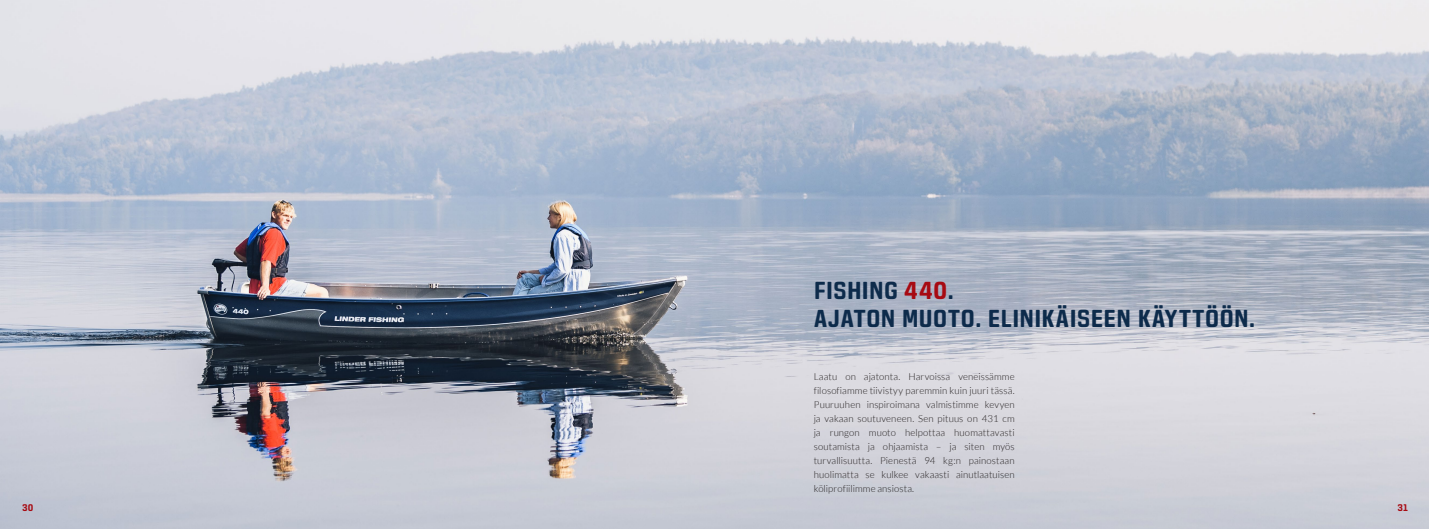
<style>
.page{position:relative;width:1429px;height:529px;background:#fff}
.page>*{position:absolute;margin:0;border:0;box-sizing:border-box;transform-origin:0 0}
.t1{font:700 24.5px/28px "Fromthe Internet Rg";letter-spacing:-.01em;color:#0d2b4b}
.t2{font:300 9.62px/14px "Lato";letter-spacing:.01em;color:#231f20;text-align:justify}
.t3{font:700 9.62px "Fromthe Internet Rg";color:#a70a12}
.s1{color:#a70a12}
</style>
<div class="page">
<img style="left:0;top:0;width:1429px;height:528px">
<h1 class="t1" style="left:814px;top:276px;width:443px">FISHING <span class="s1">440</span>.<br>AJATON MUOTO. ELINIKÄISEEN KÄYTTÖÖN.</h1>
<p class="t2" style="left:814px;top:369px;width:202px">Laatu on ajatonta. Harvoissa veneissämme filosofiamme tiivistyy paremmin kuin juuri tässä.<br>Puuruuhen inspiroimana valmistimme kevyen ja vakaan soutuveneen. Sen pituus on 431 cm ja rungon muoto helpottaa huomattavasti soutamista ja ohjaamista – ja siten myös turvallisuutta. Pienestä 94 kg:n painostaan huolimatta se kulkee vakaasti ainutlaatuisen köliprofiilimme ansiosta.</p>
<p class="t3" style="left:22px;top:502px;width:13px">30</p>
<p class="t3" style="left:1397px;top:502px;width:12px">31</p>
</div>
